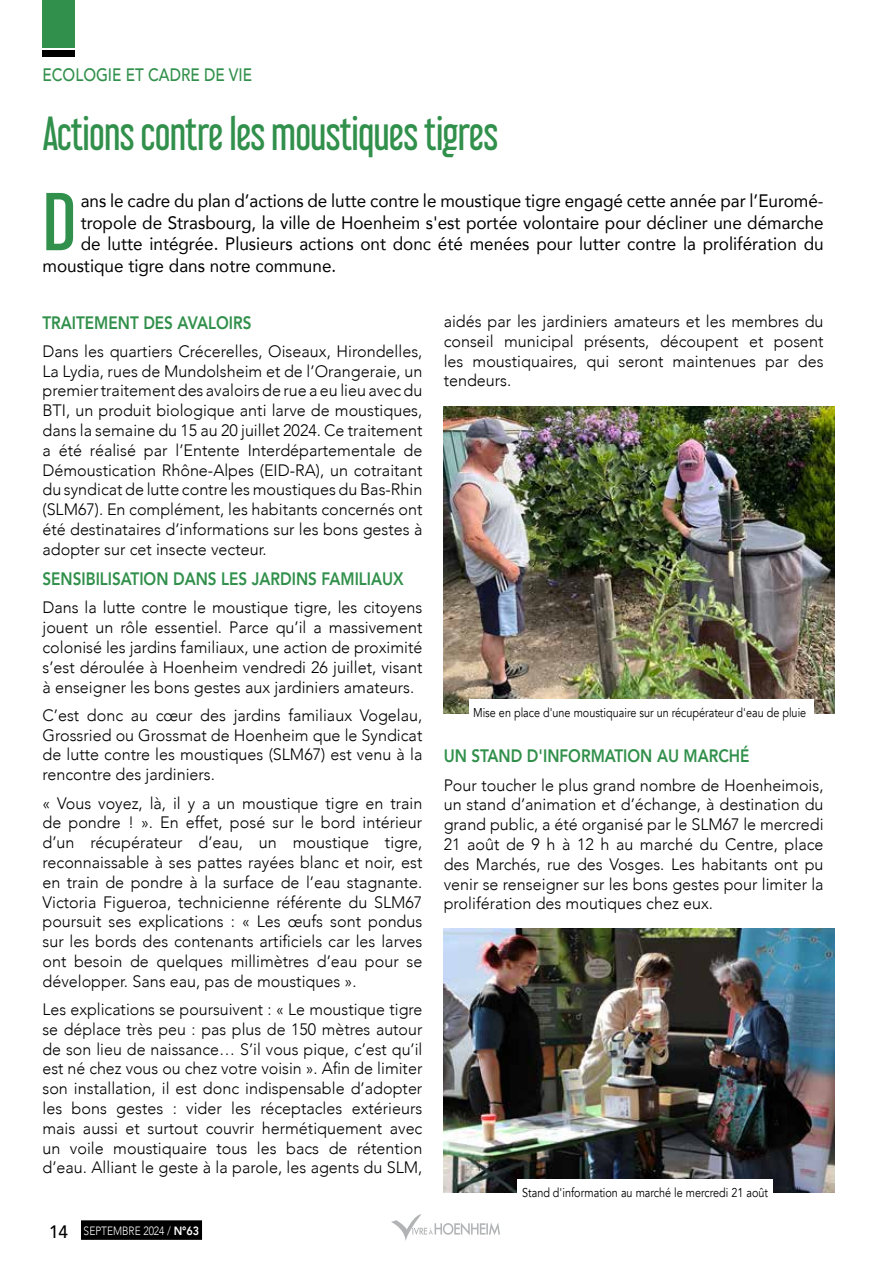
<style>
.page{position:relative;width:893px;height:1263px;background:#fff}
.page>*{position:absolute;margin:0;border:0;box-sizing:border-box;transform-origin:0 0}
.t1{font:73.2px "Libel Suit Rg";color:#31904b;scale:1.15 1}
.t2{font:42px "Libel Suit Rg";letter-spacing:-.02em;color:#31904b}
.t3{font:18px "Avenir";color:#000;scale:.95 1}
.t4{font:800 18px "Avenir";color:#31904b;scale:.85 1}
.t5{font:500 18px "Avenir";color:#31904b;scale:.85 1}
.t6{font:500 18px "Avenir";color:#000;scale:.95 1}
.t7{font:300 16.5px/19.8px "Avenir";color:#000;text-align:justify}
.t8{font:12.75px "Avenir";color:#000;scale:.85 1}
.t9{font:300 12px "Avenir";color:#fff;scale:.85 1}
.s1{font-weight:800}
.s2{color:#000}
</style>
<div class="page">
<img style="left:443px;top:928px;width:392px;height:264px">
<img style="left:443px;top:406px;width:392px;height:307px">
<div style="left:42px;top:0;width:33px;height:48px;background:#31904b"></div>
<div style="left:42px;top:50px;width:33px;height:6px;background:#000"></div>
<div style="left:469px;top:700px;width:344px;height:25px;background:#fff"></div>
<div style="left:518px;top:1179px;width:255px;height:26px;background:#fff"></div>
<svg style="left:391px;top:1214px;width:109px;height:27px"></svg>
<div style="left:81px;top:1220px;width:121px;height:20px;background:#000"></div>
<p class="t5" style="left:43px;top:59px;width:248px">ECOLOGIE ET CADRE DE VIE</p>
<h2 class="t2" style="left:42px;top:99px;width:457px">Actions contre les moustiques tigres</h2>
<h1 class="t1" style="left:42px;top:162px;width:31px">D</h1>
<p class="t3" style="left:81px;top:186px;width:783px">ans le cadre du plan d’actions de lutte contre le moustique tigre engagé cette année par l’Euromé-</p>
<p class="t3" style="left:81px;top:208px;width:783px">tropole de Strasbourg, la ville de Hoenheim s'est portée volontaire pour décliner une démarche</p>
<p class="t3" style="left:81px;top:230px;width:783px">de lutte intégrée. Plusieurs actions ont donc été menées pour lutter contre la prolifération du</p>
<p class="t3" style="left:42px;top:251px;width:311px">moustique tigre dans notre commune.</p>
<p class="t4" style="left:42px;top:308px;width:247px">TRAITEMENT DES AVALOIRS</p>
<p class="t7" style="left:42px;top:341px;width:381px">Dans les quartiers Crécerelles, Oiseaux, Hirondelles, La Lydia, rues de Mundolsheim et de l’Orangeraie, un premier traitement des avaloirs de rue a eu lieu avec du BTI, un produit biologique anti larve de moustiques, dans la semaine du 15 au 20 juillet 2024. Ce traitement a été réalisé par l’Entente Interdépartementale de Démoustication Rhône-Alpes (EID-RA), un cotraitant du syndicat de lutte contre les moustiques du Bas-Rhin (SLM67). En complément, les habitants concernés ont été destinataires d’informations sur les bons gestes à adopter sur cet insecte vecteur.</p>
<p class="t4" style="left:42px;top:565px;width:426px">SENSIBILISATION DANS LES JARDINS FAMILIAUX</p>
<p class="t7" style="left:42px;top:598px;width:381px">Dans la lutte contre le moustique tigre, les citoyens jouent un rôle essentiel. Parce qu’il a massivement colonisé les jardins familiaux, une action de proximité s’est déroulée à Hoenheim vendredi 26 juillet, visant à enseigner les bons gestes aux jardiniers amateurs.</p>
<p class="t7" style="left:42px;top:705px;width:381px">C’est donc au cœur des jardins familiaux Vogelau, Grossried ou Grossmat de Hoenheim que le Syndicat de lutte contre les moustiques (SLM67) est venu à la rencontre des jardiniers.</p>
<p class="t7" style="left:42px;top:793px;width:381px">« Vous voyez, là, il y a un moustique tigre en train de pondre ! ». En effet, posé sur le bord intérieur d’un récupérateur d’eau, un moustique tigre, reconnaissable à ses pattes rayées blanc et noir, est en train de pondre à la surface de l’eau stagnante.<br>Victoria Figueroa, technicienne référente du SLM67 poursuit ses explications : « Les œufs sont pondus sur les bords des contenants artificiels car les larves ont besoin de quelques millimètres d’eau pour se développer. Sans eau, pas de moustiques ».</p>
<p class="t7" style="left:42px;top:999px;width:381px">Les explications se poursuivent : « Le moustique tigre se déplace très peu : pas plus de 150 mètres autour de son lieu de naissance… S’il vous pique, c’est qu’il est né chez vous ou chez votre voisin ». Afin de limiter son installation, il est donc indispensable d’adopter les bons gestes : vider les réceptacles extérieurs mais aussi et surtout couvrir hermétiquement avec un voile moustiquaire tous les bacs de rétention d’eau. Alliant le geste à la parole, les agents du SLM,</p>
<p class="t6" style="left:49px;top:1216px;width:22px">14</p>
<p class="t9" style="left:84px;top:1223px;width:141px">SEPTEMBRE 2024 / <span class="s1">N°63</span><span class="s2">.</span></p>
<p class="t7" style="left:444px;top:311px;width:381px">aidés par les jardiniers amateurs et les membres du conseil municipal présents, découpent et posent les moustiquaires, qui seront maintenues par des tendeurs.</p>
<p class="t8" style="left:473px;top:705px;width:394px">Mise en place d'une moustiquaire sur un récupérateur d'eau de pluie</p>
<p class="t4" style="left:444px;top:742px;width:361px">UN STAND D'INFORMATION AU MARCHÉ</p>
<p class="t7" style="left:444px;top:775px;width:381px">Pour toucher le plus grand nombre de Hoenheimois, un stand d’animation et d’échange, à destination du grand public, a été organisé par le SLM67 le mercredi 21 août de 9 h à 12 h au marché du Centre, place des Marchés, rue des Vosges. Les habitants ont pu venir se renseigner sur les bons gestes pour limiter la prolifération des moutiques chez eux.</p>
<p class="t8" style="left:522px;top:1185px;width:291px">Stand d'information au marché le mercredi 21 août</p>
</div>
